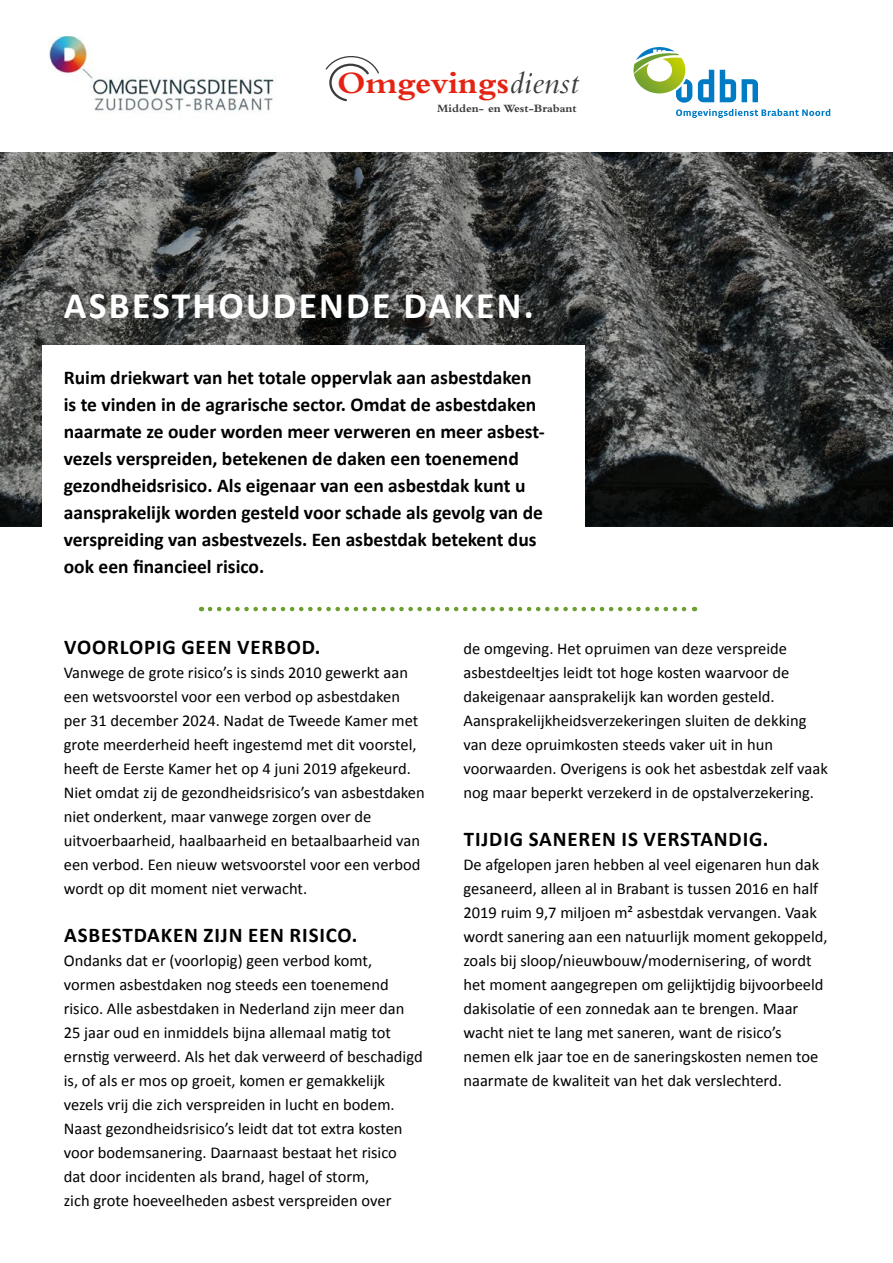
<style>
.page{position:relative;width:893px;height:1263px;background:#fff}
.page>*{position:absolute;margin:0;border:0;box-sizing:border-box;transform-origin:0 0}
.k1{font:700 37.5px "Calibri";letter-spacing:.06em;color:#fff}
.t1{font:700 32.25px "Bembo";color:#e42313;scale:1.05 1}
.k2{font:700 21px "Calibri";letter-spacing:.04em;color:#000}
.t1-2{font:700 19.5px/27px "Calibri";color:#000}
.t2{font:16.5px/24px "Calibri";color:#000}
.None-2{font:700 11.55px "Bembo";color:#3c3c3b;scale:1.05 1}
.s1{font-weight:400;font-style:italic;color:#3c3c3b}
</style>
<div class="page">
<svg style="left:633px;top:47px;width:59px;height:56px"></svg>
<svg style="left:698px;top:70px;width:16px;height:32px"></svg>
<svg style="left:720px;top:70px;width:16px;height:32px"></svg>
<svg style="left:742px;top:79px;width:16px;height:23px"></svg>
<svg style="left:676px;top:109px;width:154px;height:9px"></svg>
<svg style="left:326px;top:56px;width:53px;height:46px"></svg>
<img style="left:49px;top:36px;width:225px;height:76px">
<svg style="left:0;top:152px;width:893px;height:373px;background:#474846"></svg>
<div style="left:43px;top:345px;width:542px;height:183px;background:#fff"></div>
<svg style="left:210px;top:607px;width:485px;height:4px"></svg>
<p class="t1" style="left:337px;top:63px;width:232px">Omgevings<span class="s1">dienst</span></p>
<p class="None-2" style="left:437px;top:102px;width:134px">Midden- en West-Brabant</p>
<h1 class="k1" style="left:64px;top:282px;width:471px">ASBESTHOUDENDE DAKEN.</h1>
<h2 class="t1-2" style="left:64px;top:363px;width:482px">Ruim driekwart van het totale oppervlak aan asbestdaken is te vinden in de agrarische sector. Omdat de asbestdaken naarmate ze ouder worden meer verweren en meer asbest&shy;vezels verspreiden, betekenen de daken een toenemend gezondheidsrisico. Als eigenaar van een asbestdak kunt u aansprakelijk worden gesteld voor schade als gevolg van de verspreiding van asbestvezels. Een asbestdak betekent dus ook een financieel risico.</h2>
<h3 class="k2" style="left:64px;top:634px;width:258px">VOORLOPIG GEEN VERBOD.</h3>
<h4 class="t2" style="left:64px;top:660px;width:363px">Vanwege de grote risico’s is sinds 2010 gewerkt aan een wetsvoorstel voor een verbod op asbestdaken per 31 december 2024. Nadat de Tweede Kamer met grote meerderheid heeft ingestemd met dit voorstel, heeft de Eerste Kamer het op 4 juni 2019 afgekeurd.<br>Niet omdat zij de gezondheidsrisico’s van asbestdaken niet onderkent, maar vanwege zorgen over de uitvoerbaarheid, haalbaarheid en betaalbaarheid van een verbod. Een nieuw wetsvoorstel voor een verbod wordt op dit moment niet verwacht.</h4>
<h3 class="k2" style="left:64px;top:922px;width:295px">ASBESTDAKEN ZIJN EEN RISICO.</h3>
<h4 class="t2" style="left:64px;top:948px;width:360px">Ondanks dat er (voorlopig) geen verbod komt, vormen asbestdaken nog steeds een toenemend risico. Alle asbestdaken in Nederland zijn meer dan 25 jaar oud en inmiddels bijna allemaal matig tot ernstig verweerd. Als het dak verweerd of beschadigd is, of als er mos op groeit, komen er gemakkelijk vezels vrij die zich verspreiden in lucht en bodem.<br>Naast gezondheidsrisico’s leidt dat tot extra kosten voor bodemsanering. Daarnaast bestaat het risico dat door incidenten als brand, hagel of storm,<br>zich grote hoeveelheden asbest verspreiden over</h4>
<h4 class="t2" style="left:463px;top:636px;width:366px">de omgeving. Het opruimen van deze verspreide asbestdeeltjes leidt tot hoge kosten waarvoor de dakeigenaar aansprakelijk kan worden gesteld.<br>Aansprakelijkheidsverzekeringen sluiten de dekking van deze opruimkosten steeds vaker uit in hun voorwaarden. Overigens is ook het asbestdak zelf vaak nog maar beperkt verzekerd in de opstalverzekering.</h4>
<h3 class="k2" style="left:464px;top:826px;width:306px">TIJDIG SANEREN IS VERSTANDIG.</h3>
<h4 class="t2" style="left:463px;top:852px;width:366px">De afgelopen jaren hebben al veel eigenaren hun dak gesaneerd, alleen al in Brabant is tussen 2016 en half 2019 ruim 9,7 miljoen m² asbestdak vervangen. Vaak wordt sanering aan een natuurlijk moment gekoppeld, zoals bij sloop/nieuwbouw/modernisering, of wordt het moment aangegrepen om gelijktijdig bijvoorbeeld dakisolatie of een zonnedak aan te brengen. Maar wacht niet te lang met saneren, want de risico’s nemen elk jaar toe en de saneringskosten nemen toe naarmate de kwaliteit van het dak verslechterd.</h4>
</div>
